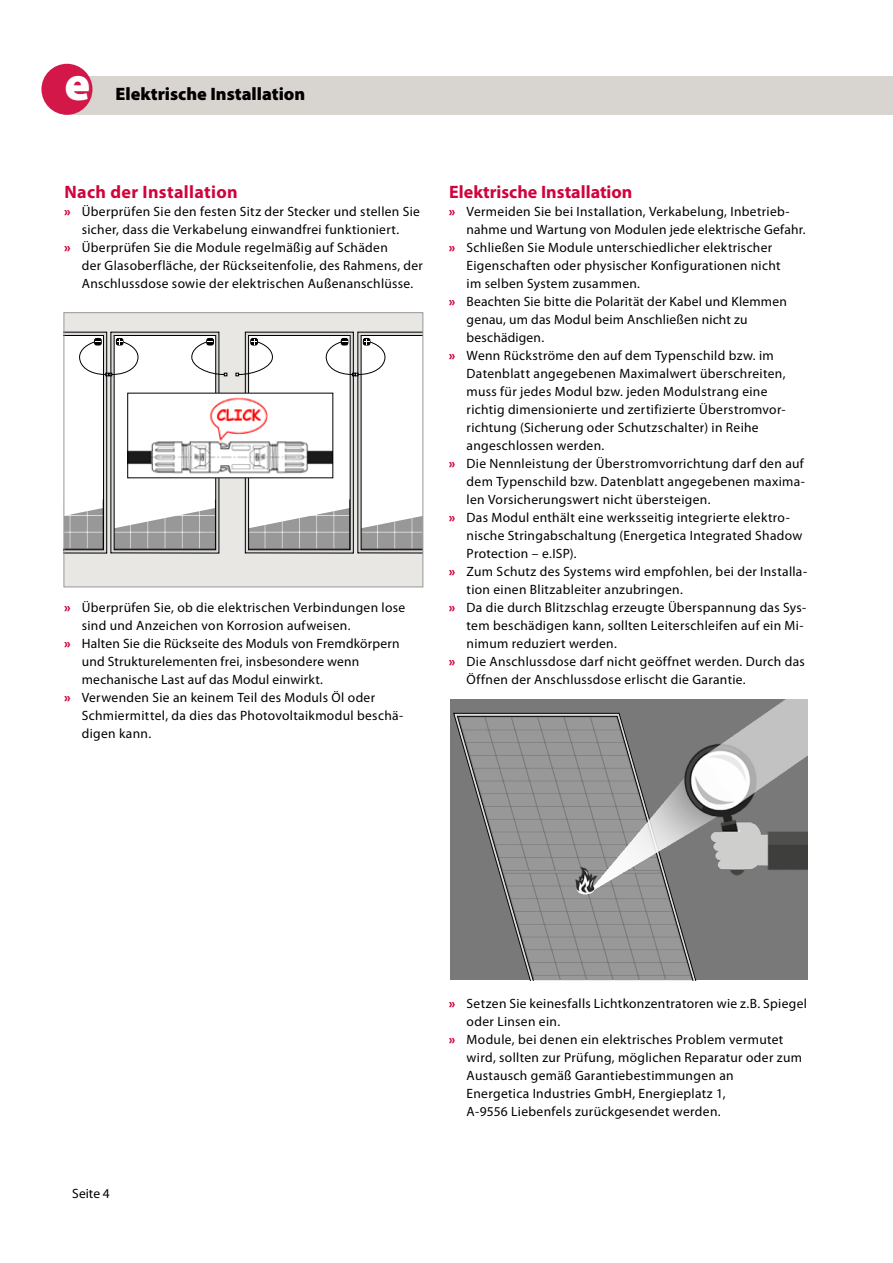
<style>
.page{position:relative;width:893px;height:1263px;background:#fff}
.page>*{position:absolute;margin:0;border:0;box-sizing:border-box;transform-origin:0 0}
.t1{font:900 48px "Myriad Pro";color:#fff}
.t2{font:900 18px "Myriad Pro";color:#000}
.t3{font:700 18px "Myriad Pro";color:#d0043c}
.t4{font:700 18px "Myriad Pro";letter-spacing:.02em;color:#d0043c}
.t5{font:13.5px "Myriad Pro";letter-spacing:.025em;color:#000}
.s1{font-weight:900;color:#d0043c}
</style>
<div class="page">
<div style="left:64px;top:77px;width:829px;height:38px;background:#d8d5d0"></div>
<div style="left:41px;top:64px;width:51px;height:51px;background:#d31749;border-radius:50%"></div>
<div style="left:451px;top:699px;width:357px;height:281px;background:#797979"></div>
<svg style="left:453px;top:713px;width:243px;height:267px"></svg>
<svg style="left:459px;top:717px;width:233px;height:263px"></svg>
<img style="left:571px;top:699px;width:237px;height:198px">
<div style="left:64px;top:313px;width:359px;height:274px;background:#e9e7e4"></div>
<svg style="left:66px;top:332px;width:161px;height:221px;background:#d8d7d7"></svg>
<svg style="left:236px;top:332px;width:185px;height:221px;background:#dbdbdb"></svg>
<div style="left:64px;top:313px;width:359px;height:274px;border:1px solid #999898"></div>
<img style="left:129px;top:395px;width:202px;height:81px">
<h1 class="t1" style="left:64px;top:57px;width:27px">e</h1>
<h2 class="t2" style="left:115px;top:84px;width:191px">Elektrische Installation</h2>
<h2 class="t4" style="left:64px;top:180px;width:175px">Nach der Installation</h2>
<p class="t5" style="left:64px;top:204px;width:357px"><span class="s1">»</span> Überprüfen Sie den festen Sitz der Stecker und stellen Sie</p>
<p class="t5" style="left:82px;top:222px;width:319px">sicher, dass die Verkabelung einwandfrei funktioniert.</p>
<p class="t5" style="left:64px;top:240px;width:325px"><span class="s1">»</span> Überprüfen Sie die Module regelmäßig auf Schäden</p>
<p class="t5" style="left:82px;top:258px;width:343px">der Glasoberfläche, der Rückseitenfolie, des Rahmens, der</p>
<p class="t5" style="left:82px;top:276px;width:333px">Anschlussdose sowie der elektrischen Außenanschlüsse.</p>
<p class="t5" style="left:64px;top:600px;width:343px"><span class="s1">»</span> Überprüfen Sie, ob die elektrischen Verbindungen lose</p>
<p class="t5" style="left:82px;top:618px;width:270px">sind und Anzeichen von Korrosion aufweisen.</p>
<p class="t5" style="left:64px;top:636px;width:337px"><span class="s1">»</span> Halten Sie die Rückseite des Moduls von Fremdkörpern</p>
<p class="t5" style="left:82px;top:654px;width:279px">und Strukturelementen frei, insbesondere wenn</p>
<p class="t5" style="left:82px;top:672px;width:243px">mechanische Last auf das Modul einwirkt.</p>
<p class="t5" style="left:64px;top:690px;width:313px"><span class="s1">»</span> Verwenden Sie an keinem Teil des Moduls Öl oder</p>
<p class="t5" style="left:82px;top:708px;width:323px">Schmiermittel, da dies das Photovoltaikmodul beschä-</p>
<p class="t5" style="left:82px;top:726px;width:71px">digen kann.</p>
<h2 class="t3" style="left:449px;top:180px;width:185px">Elektrische Installation</h2>
<p class="t5" style="left:449px;top:204px;width:342px"><span class="s1">»</span> Vermeiden Sie bei Installation, Verkabelung, Inbetrieb-</p>
<p class="t5" style="left:467px;top:222px;width:341px">nahme und Wartung von Modulen jede elektrische Gefahr.</p>
<p class="t5" style="left:449px;top:240px;width:325px"><span class="s1">»</span> Schließen Sie Module unterschiedlicher elektrischer</p>
<p class="t5" style="left:467px;top:258px;width:315px">Eigenschaften oder physischer Konfigurationen nicht</p>
<p class="t5" style="left:467px;top:276px;width:175px">im selben System zusammen.</p>
<p class="t5" style="left:449px;top:294px;width:339px"><span class="s1">»</span> Beachten Sie bitte die Polarität der Kabel und Klemmen</p>
<p class="t5" style="left:467px;top:312px;width:282px">genau, um das Modul beim Anschließen nicht zu</p>
<p class="t5" style="left:467px;top:330px;width:79px">beschädigen.</p>
<p class="t5" style="left:449px;top:348px;width:327px"><span class="s1">»</span> Wenn Rückströme den auf dem Typenschild bzw. im</p>
<p class="t5" style="left:467px;top:366px;width:320px">Datenblatt angegebenen Maximalwert überschreiten,</p>
<p class="t5" style="left:467px;top:384px;width:302px">muss für jedes Modul bzw. jeden Modulstrang eine</p>
<p class="t5" style="left:467px;top:402px;width:320px">richtig dimensionierte und zertifizierte Überstromvor-</p>
<p class="t5" style="left:467px;top:420px;width:294px">richtung (Sicherung oder Schutzschalter) in Reihe</p>
<p class="t5" style="left:467px;top:438px;width:139px">angeschlossen werden.</p>
<p class="t5" style="left:449px;top:456px;width:356px"><span class="s1">»</span> Die Nennleistung der Überstromvorrichtung darf den auf</p>
<p class="t5" style="left:467px;top:474px;width:340px">dem Typenschild bzw. Datenblatt angegebenen maxima-</p>
<p class="t5" style="left:467px;top:492px;width:245px">len Vorsicherungswert nicht übersteigen.</p>
<p class="t5" style="left:449px;top:510px;width:342px"><span class="s1">»</span> Das Modul enthält eine werksseitig integrierte elektro-</p>
<p class="t5" style="left:467px;top:528px;width:337px">nische Stringabschaltung (Energetica Integrated Shadow</p>
<p class="t5" style="left:467px;top:546px;width:111px">Protection – e.ISP).</p>
<p class="t5" style="left:449px;top:564px;width:360px"><span class="s1">»</span> Zum Schutz des Systems wird empfohlen, bei der Installa-</p>
<p class="t5" style="left:467px;top:582px;width:218px">tion einen Blitzableiter anzubringen.</p>
<p class="t5" style="left:449px;top:600px;width:359px"><span class="s1">»</span> Da die durch Blitzschlag erzeugte Überspannung das Sys-</p>
<p class="t5" style="left:467px;top:618px;width:338px">tem beschädigen kann, sollten Leiterschleifen auf ein Mi-</p>
<p class="t5" style="left:467px;top:636px;width:152px">nimum reduziert werden.</p>
<p class="t5" style="left:449px;top:654px;width:357px"><span class="s1">»</span> Die Anschlussdose darf nicht geöffnet werden. Durch das</p>
<p class="t5" style="left:467px;top:672px;width:281px">Öffnen der Anschlussdose erlischt die Garantie.</p>
<p class="t5" style="left:72px;top:1186px;width:39px">Seite 4</p>
<p class="t5" style="left:449px;top:996px;width:360px"><span class="s1">»</span> Setzen Sie keinesfalls Lichtkonzentratoren wie z.B. Spiegel</p>
<p class="t5" style="left:467px;top:1014px;width:95px">oder Linsen ein.</p>
<p class="t5" style="left:449px;top:1032px;width:336px"><span class="s1">»</span> Module, bei denen ein elektrisches Problem vermutet</p>
<p class="t5" style="left:467px;top:1050px;width:337px">wird, sollten zur Prüfung, möglichen Reparatur oder zum</p>
<p class="t5" style="left:467px;top:1068px;width:269px">Austausch gemäß Garantiebestimmungen an</p>
<p class="t5" style="left:467px;top:1086px;width:260px">Energetica Industries GmbH, Energieplatz 1,</p>
<p class="t5" style="left:467px;top:1104px;width:256px">A-9556 Liebenfels zurückgesendet werden.</p>
</div>
